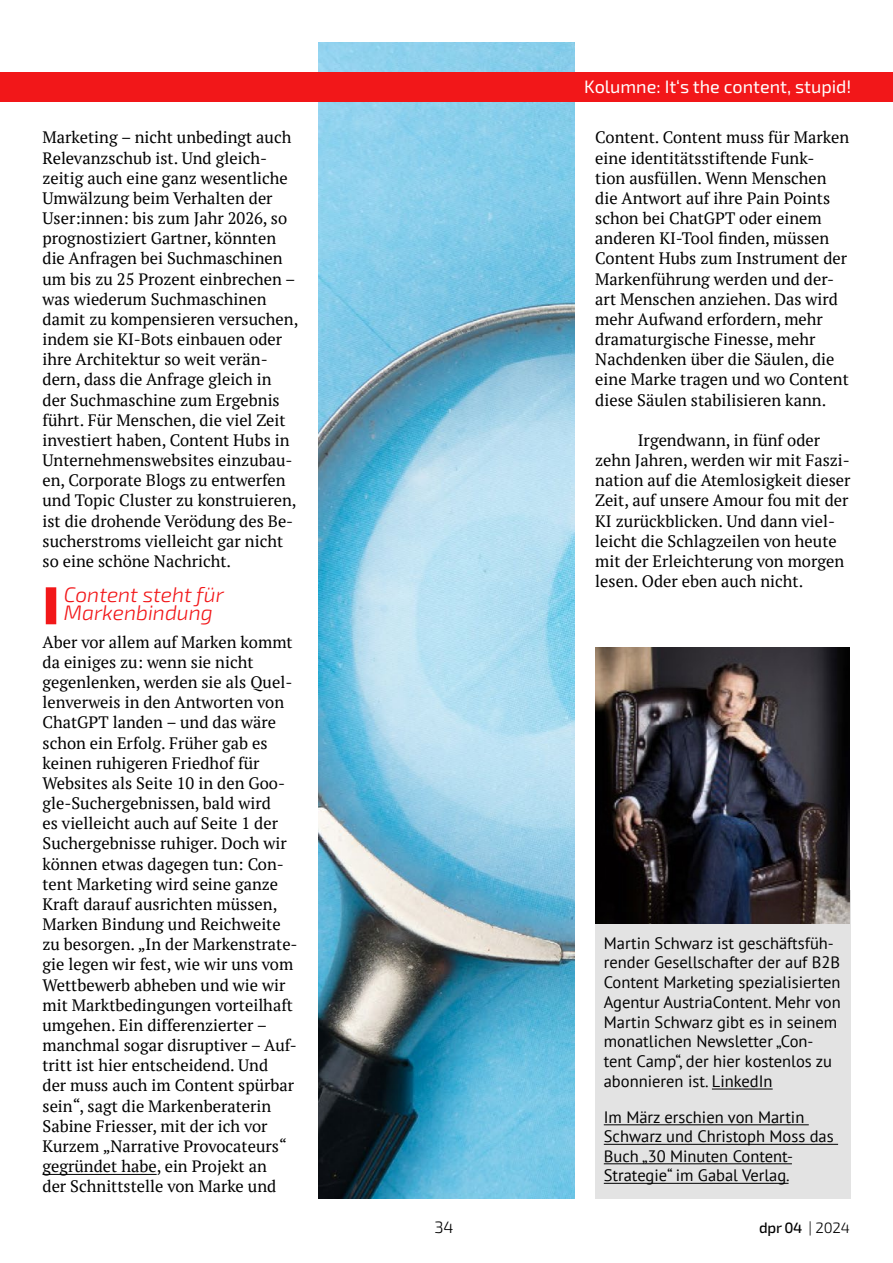
<style>
.page{position:relative;width:893px;height:1263px;background:#fff}
.page>*{position:absolute;margin:0;border:0;box-sizing:border-box;transform-origin:0 0}
.t1{font:italic 300 21px/18px "Exo 2";color:#f21719}
.t2{font:18px "Exo 2";color:#fff}
.t3{font:16.5px/20.1px "PT Serif";color:#000}
.t4{font:16.5px/19.6px "PT Sans";color:#000}
.t5{font:300 16.5px "Exo 2";color:#000}
.t6{font:500 15px "Exo 2";color:#000}
.s1{font-weight:300}
</style>
<div class="page">
<img style="left:319px;top:43px;width:255px;height:1156px">
<div style="left:0;top:72px;width:893px;height:30px;background:#f21719"></div>
<div style="left:46px;top:587px;width:10px;height:37px;background:#f21719"></div>
<hr style="left:43px;top:1174px;width:114px;height:1px;background:#000">
<div style="left:595px;top:890px;width:255px;height:309px;background:#e3e3e3"></div>
<hr style="left:712px;top:1089px;width:61px;height:1px;background:#000">
<hr style="left:604px;top:1124px;width:205px;height:1px;background:#000">
<hr style="left:604px;top:1144px;width:234px;height:1px;background:#000">
<hr style="left:604px;top:1163px;width:188px;height:1px;background:#000">
<hr style="left:604px;top:1183px;width:184px;height:1px;background:#000">
<img style="left:596px;top:647px;width:254px;height:276px">
<p class="t3" style="left:43px;top:127px;width:257px">Marketing – nicht unbedingt auch<br>Relevanzschub ist. Und gleich&shy;zeitig auch eine ganz wesentliche<br>Umwälzung beim Verhalten der<br>User:innen: bis zum Jahr 2026, so prognostiziert Gartner, könnten die Anfragen bei Suchmaschinen um bis zu 25 Prozent einbrechen – was wiederum Suchmaschinen damit zu kompensieren versuchen, indem sie KI-Bots einbauen oder ihre Architektur so weit verän&shy;dern, dass die Anfrage gleich in der Suchmaschine zum Ergebnis führt. Für Menschen, die viel Zeit investiert haben, Content Hubs in<br>Unternehmenswebsites einzubau&shy;en, Corporate Blogs zu entwerfen und Topic Cluster zu konstruieren, ist die drohende Verödung des Be&shy;sucherstroms vielleicht gar nicht so eine schöne Nachricht.</p>
<p class="t1" style="left:64px;top:586px;width:162px">Content steht für<br>Markenbindung</p>
<p class="t3" style="left:43px;top:632px;width:257px">Aber vor allem auf Marken kommt da einiges zu: wenn sie nicht gegenlenken, werden sie als Quel&shy;lenverweis in den Antworten von<br>ChatGPT landen – und das wäre schon ein Erfolg. Früher gab es keinen ruhigeren Friedhof für<br>Websites als Seite 10 in den Goo&shy;gle-Suchergebnissen, bald wird<br>es vielleicht auch auf Seite 1 der<br>Suchergebnisse ruhiger. Doch wir können etwas dagegen tun: Con&shy;tent Marketing wird seine ganze<br>Kraft darauf ausrichten müssen,<br>Marken Bindung und Reichweite zu besorgen. „In der Markenstrate&shy;gie legen wir fest, wie wir uns vom<br>Wettbewerb abheben und wie wir mit Marktbedingungen vorteilhaft umgehen. Ein differenzierter – manchmal sogar disruptiver – Auf&shy;tritt ist hier entscheidend. Und<br>der muss auch im Content spürbar sein“, sagt die Markenberaterin<br>Sabine Friesser, mit der ich vor<br>Kurzem „Narrative Provocateurs“ gegründet habe, ein Projekt an<br>der Schnittstelle von Marke und</p>
<p class="t2" style="left:584px;top:77px;width:269px">Kolumne: It‘s the content, stupid!</p>
<p class="t3" style="left:595px;top:127px;width:255px">Content. Content muss für Marken eine identitätsstiftende Funk-<br>tion ausfüllen. Wenn Menschen die Antwort auf ihre Pain Points schon bei ChatGPT oder einem anderen KI-Tool finden, müssen<br>Content Hubs zum Instrument der<br>Markenführung werden und der&shy;art Menschen anziehen. Das wird mehr Aufwand erfordern, mehr dramaturgische Finesse, mehr<br>Nachdenken über die Säulen, die eine Marke tragen und wo Content diese Säulen stabilisieren kann.</p>
<p class="t3" style="left:595px;top:430px;width:257px;text-indent:43px">Irgendwann, in fünf oder zehn Jahren, werden wir mit Faszi&shy;nation auf die Atemlosigkeit dieser<br>Zeit, auf unsere Amour fou mit der<br>KI zurückblicken. Und dann viel&shy;leicht die Schlagzeilen von heute mit der Erleichterung von morgen lesen. Oder eben auch nicht.</p>
<p class="t4" style="left:604px;top:933px;width:238px">Martin Schwarz ist geschäftsfüh&shy;render Gesellschafter der auf B2B<br>Content Marketing spezialisierten<br>Agentur AustriaContent. Mehr von<br>Martin Schwarz gibt es in seinem monatlichen Newsletter „Con&shy;tent Camp“, der hier kostenlos zu abonnieren ist. LinkedIn</p>
<p class="t4" style="left:604px;top:1107px;width:231px">Im März erschien von Martin<br>Schwarz und Christoph Moss das<br>Buch „30 Minuten Content-<br>Strategie“ im Gabal Verlag.</p>
<p class="t5" style="left:434px;top:1217px;width:21px">34</p>
<p class="t6" style="left:759px;top:1218px;width:92px">dpr 04 <span class="s1">| 2024</span></p>
</div>
